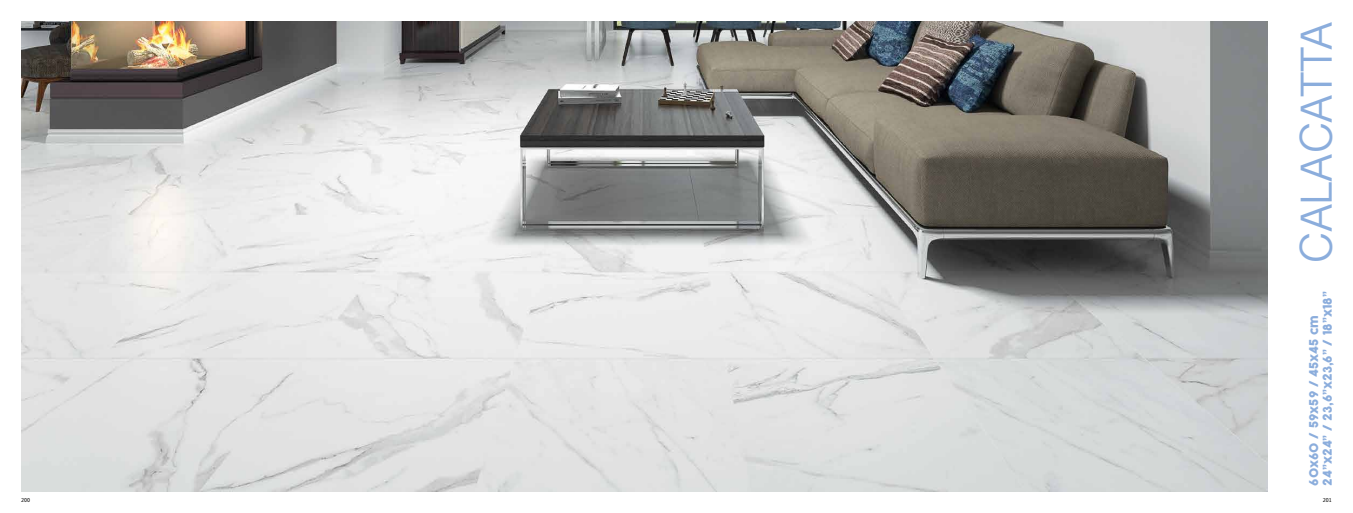
<style>
.page{position:relative;width:1353px;height:513px;background:#fff}
.page>*{position:absolute;margin:0;border:0;box-sizing:border-box;transform-origin:0 0}
.t1{font:45px "Tamil Sangam MN";color:#8baddc}
.t2{font:11.85px "COCOGOOSE";color:#8baddc}
.t3{font:6px "Nexus Sans TF";color:#000}
</style>
<div class="page">
<img style="left:21px;top:21px;width:1246px;height:470px">
<h1 class="t1" style="left:1295px;top:263px;width:243px;rotate:-90deg">CALACATTA</h1>
<p class="t2" style="left:1318px;top:485px;width:195px;rotate:-90deg">24”x24” / 23,6”x23,6” / 18”x18”</p>
<p class="t2" style="left:1304px;top:485px;width:172px;rotate:-90deg">60x60 / 59x59 / 45x45 cm</p>
<p class="t3" style="left:21px;top:496px;width:10px">200</p>
<p class="t3" style="left:1322px;top:496px;width:10px">201</p>
</div>
